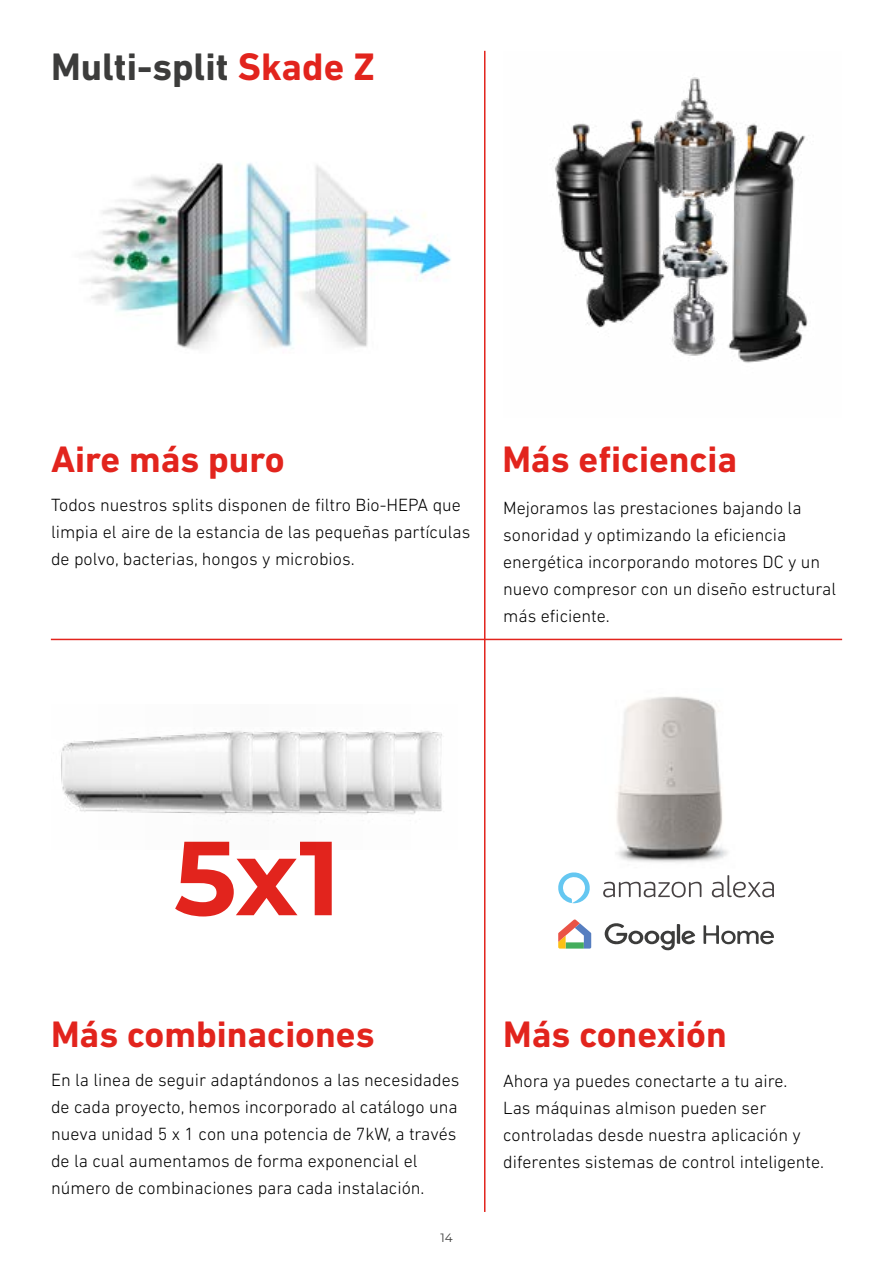
<style>
.page{position:relative;width:893px;height:1263px;background:#fff}
.page>*{position:absolute;margin:0;border:0;box-sizing:border-box;transform-origin:0 0}
.t1{font:700 105px "Montserrat";color:#e2241d}
.t2{font:700 39px "DIN Next LT Pro";color:#3c3c3b}
.t3{font:700 37.5px "DIN Next LT Pro";color:#e2241d}
.t4{font:300 18px/27px "DIN Next LT Pro";color:#000}
.t5{font:12px "Montserrat";color:#3c3c3b}
.s1{color:#e2241d}
</style>
<div class="page">
<img style="left:616px;top:696px;width:112px;height:167px">
<svg style="left:558px;top:872px;width:32px;height:31px"></svg>
<svg style="left:603px;top:881px;width:98px;height:16px"></svg>
<svg style="left:712px;top:875px;width:62px;height:23px"></svg>
<svg style="left:703px;top:925px;width:71px;height:20px"></svg>
<svg style="left:605px;top:923px;width:90px;height:28px"></svg>
<svg style="left:558px;top:919px;width:33px;height:29px"></svg>
<hr style="left:484px;top:51px;width:1px;height:1161px;background:#e2241d">
<img style="left:86px;top:163px;width:365px;height:186px">
<img style="left:552px;top:77px;width:256px;height:286px">
<hr style="left:51px;top:639px;width:791px;height:1px;background:#e2241d">
<img style="left:410px;top:731px;width:32px;height:84px">
<img style="left:363px;top:731px;width:47px;height:84px">
<img style="left:315px;top:731px;width:48px;height:84px">
<img style="left:268px;top:731px;width:47px;height:84px">
<img style="left:61px;top:731px;width:207px;height:84px">
<h2 class="t2" style="left:51px;top:44px;width:325px">Multi-split <span class="s1">Skade Z</span></h2>
<h3 class="t3" style="left:51px;top:437px;width:235px">Aire más puro</h3>
<h3 class="t3" style="left:502px;top:438px;width:236px">Más eficiencia</h3>
<p class="t4" style="left:51px;top:492px;width:421px">Todos nuestros splits disponen de filtro Bio-HEPA que limpia el aire de la estancia de las pequeñas partículas de polvo, bacterias, hongos y microbios.</p>
<p class="t4" style="left:503px;top:494px;width:334px">Mejoramos las prestaciones bajando la sonoridad y optimizando la eficiencia energética incorporando motores DC y un nuevo compresor con un diseño estructural más eficiente.</p>
<h1 class="t1" style="left:174px;top:802px;width:168px">5x1</h1>
<h3 class="t3" style="left:51px;top:1012px;width:325px">Más combinaciones</h3>
<h3 class="t3" style="left:503px;top:1012px;width:225px">Más conexión</h3>
<p class="t4" style="left:51px;top:1066px;width:410px">En la linea de seguir adaptándonos a las necesidades de cada proyecto, hemos incorporado al catálogo una nueva unidad 5 x 1 con una potencia de 7kW, a través de la cual aumentamos de forma exponencial el número de combinaciones para cada instalación.</p>
<p class="t4" style="left:503px;top:1067px;width:322px">Ahora ya puedes conectarte a tu aire.<br>Las máquinas almison pueden ser controladas desde nuestra aplicación y diferentes sistemas de control inteligente.</p>
<p class="t5" style="left:440px;top:1229px;width:14px">14</p>
</div>
